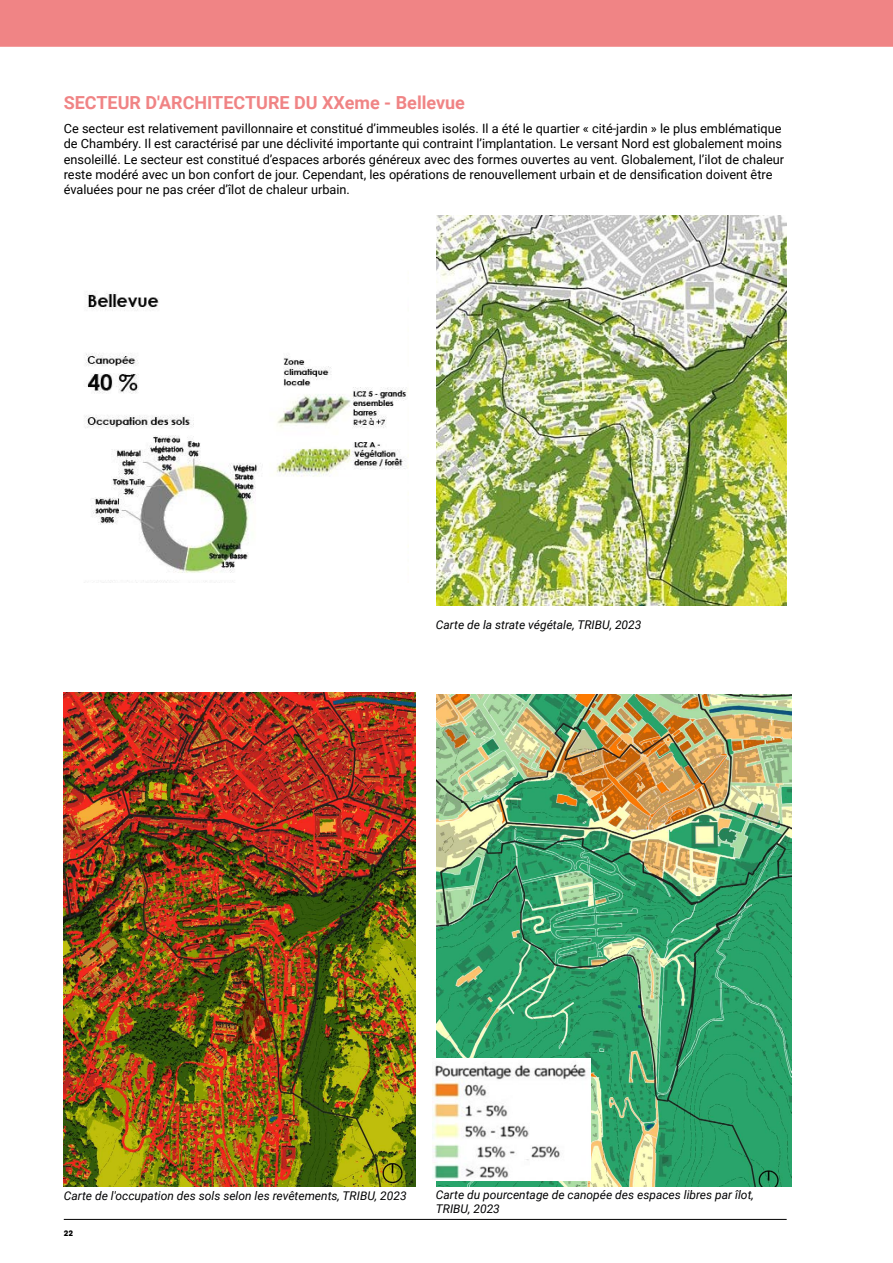
<style>
.page{position:relative;width:893px;height:1263px;background:#fff}
.page>*{position:absolute;margin:0;border:0;box-sizing:border-box;transform-origin:0 0}
.INTER_2{font:700 18px "Roboto";color:#f08485}
.INTER_2-2{font:12.75px/15.3px "Roboto";color:#000}
.INTER_2-3{font:italic 12px/14.4px "Roboto";color:#020203}
.t1{font:700 7.5px "ITC Avant Garde Std";color:#000}
</style>
<div class="page">
<div style="left:0;top:0;width:893px;height:47px;background:#f08485"></div>
<hr style="left:64px;top:1219px;width:723px;height:1px;background:#000">
<img style="left:84px;top:293px;width:324px;height:290px">
<img style="left:436px;top:216px;width:351px;height:390px">
<img style="left:436px;top:695px;width:355px;height:491px">
<img style="left:64px;top:692px;width:351px;height:494px">
<img style="left:433px;top:1059px;width:157px;height:121px">
<p class="INTER_2" style="left:64px;top:90px;width:403px">SECTEUR D'ARCHITECTURE DU XXeme - Bellevue</p>
<p class="INTER_2-2" style="left:64px;top:120px;width:722px">Ce secteur est relativement pavillonnaire et constitué d’immeubles isolés. Il a été le quartier « cité-jardin » le plus emblématique de Chambéry. Il est caractérisé par une déclivité importante qui contraint l’implantation. Le versant Nord est globalement moins ensoleillé. Le secteur est constitué d’espaces arborés généreux avec des formes ouvertes au vent. Globalement, l’ilot de chaleur reste modéré avec un bon confort de jour. Cependant, les opérations de renouvellement urbain et de densification doivent être évaluées pour ne pas créer d’îlot de chaleur urbain.</p>
<p class="INTER_2-3" style="left:436px;top:617px;width:207px">Carte de la strate végétale, TRIBU, 2023</p>
<p class="INTER_2-3" style="left:64px;top:1188px;width:344px">Carte de l'occupation des sols selon les revêtements, TRIBU, 2023</p>
<p class="t1" style="left:64px;top:1228px;width:11px">22</p>
<p class="INTER_2-3" style="left:436px;top:1187px;width:319px">Carte du pourcentage de canopée des espaces libres par îlot,<br>TRIBU, 2023</p>
</div>
